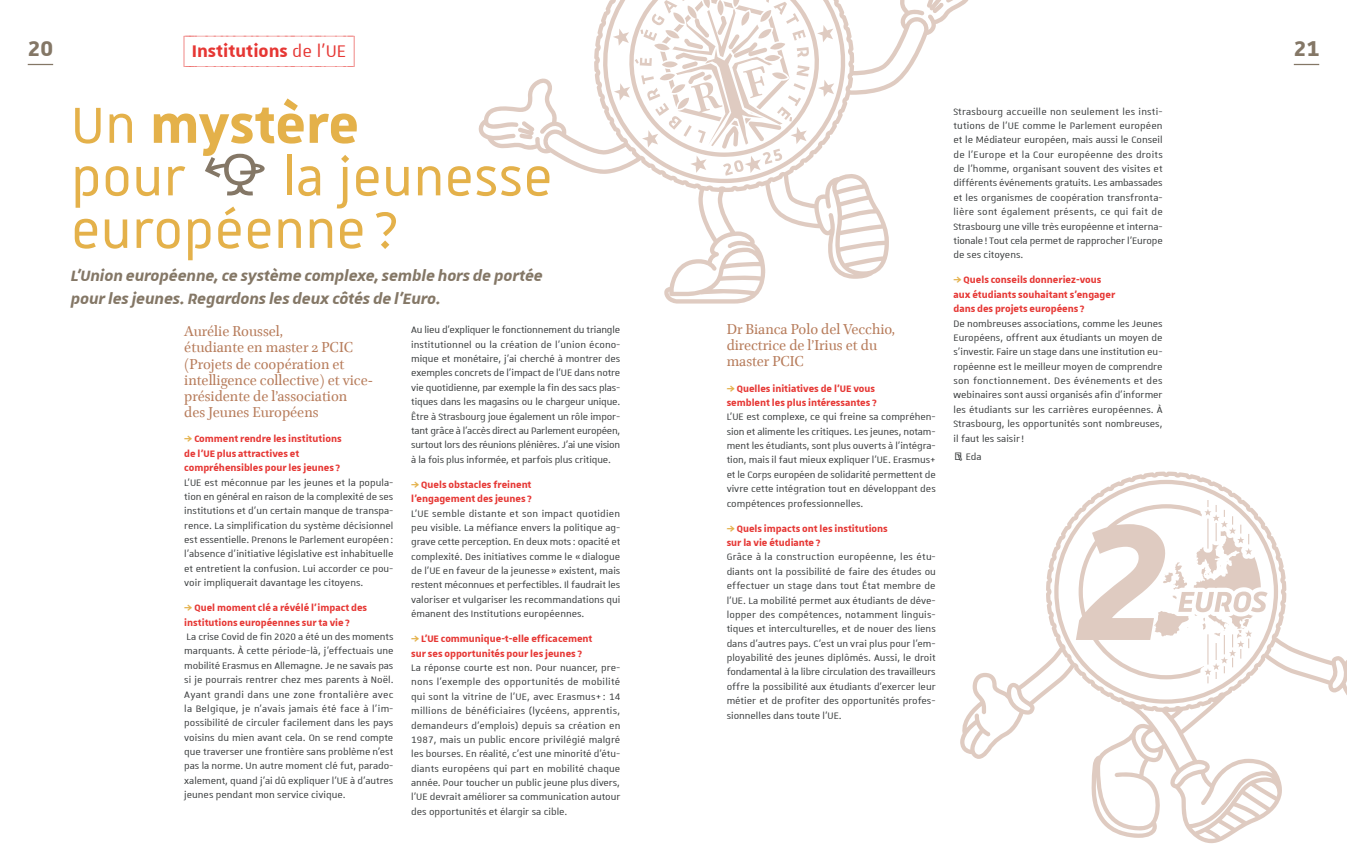
<style>
.page{position:relative;width:1347px;height:851px;background:#fff}
.page>*{position:absolute;margin:0;border:0;box-sizing:border-box;transform-origin:0 0}
.Titre-article{font:68.75px/52.5px "Unistra A";color:#e4b14a}
.Titre-article-2{font:700 68.75px/52.5px "Unistra A";letter-spacing:-.005em;color:#e4b14a}
.t1{font:700 28.75px "Unistra D";color:#847766}
.en-tête_de_page{font:700 22.5px "Unistra Encadre";color:#e63734}
.chapeau{font:italic 700 20px/22.5px "Unistra A";letter-spacing:-.005em;color:#847766}
.mini-titre_coul_1{font:16.25px/16.2px "Brill";color:#b77c5b}
.texte-courant_coul_1{font:12.5px/14.4px "Unistra A";color:#373a3b;text-align:justify}
.t2{font:700 12.5px/14.4px "Unistra A";color:#e63734}
.s1{font-weight:400}
.s2{color:#e4b14a}
</style>
<div class="page">
<svg style="left:960px;top:471px;width:386px;height:372px"></svg>
<svg style="left:1054px;top:480px;width:224px;height:223px"></svg>
<svg style="left:1075px;top:500px;width:192px;height:183px"></svg>
<svg style="left:478px;top:0;width:491px;height:303px"></svg>
<svg style="left:28px;top:64px;width:25px;height:1px"></svg>
<svg style="left:1293px;top:64px;width:26px;height:1px"></svg>
<p class="en-tête_de_page" style="left:184px;top:35px;width:172px">(_INSTITUTIONS<span class="s1">_de_l’UE_)</span></p>
<h2 class="t1" style="left:28px;top:32px;width:27px">20</h2>
<h2 class="t1" style="left:1293px;top:32px;width:27px">21</h2>
<p class="Titre-article-2" style="left:71px;top:96px;width:289px"><span class="s1">Un</span> mystère <span class="s1">pour</span></p>
<p class="Titre-article" style="left:71px;top:149px;width:483px;text-indent:211px">la jeunesse européenne ?</p>
<p class="chapeau" style="left:71px;top:264px;width:473px">L’Union européenne, ce système complexe, semble hors de portée pour les jeunes. Regardons les deux côtés de l’Euro.</p>
<p class="mini-titre_coul_1" style="left:184px;top:323px;width:190px">Aurélie Roussel,<br>étudiante en master 2 PCIC (Projets de coopération et intelligence collective) et vice&shy;présidente de l’association<br>des Jeunes Européens</p>
<p class="t2" style="left:184px;top:431px;width:159px"><span class="s2">⇒</span> Comment rendre les institutions de l’UE plus attractives et compréhensibles pour les jeunes?</p>
<p class="texte-courant_coul_1" style="left:184px;top:474px;width:211px">L’UE est méconnue par les jeunes et la popula&shy;tion en général en raison de la complexité de ses institutions et d’un certain manque de transpa&shy;rence. La simplification du système décisionnel est essentielle. Prenons le Parlement européen : l’absence d’initiative législative est inhabituelle et entretient la confusion. Lui accorder ce pou&shy;voir impliquerait davantage les citoyens.</p>
<p class="t2" style="left:184px;top:600px;width:184px"><span class="s2">⇒</span> Quel moment clé a révélé l’impact des institutions européennes sur ta vie?</p>
<p class="texte-courant_coul_1" style="left:184px;top:629px;width:211px">La crise Covid de fin 2020 a été un des moments marquants. À cette période-là, j’effectuais une mobilité Erasmus en Allemagne. Je ne savais pas si je pourrais rentrer chez mes parents à Noël.<br>Ayant grandi dans une zone frontalière avec la Belgique, je n’avais jamais été face à l’im&shy;possibilité de circuler facilement dans les pays voisins du mien avant cela. On se rend compte que traverser une frontière sans problème n’est pas la norme. Un autre moment clé fut, parado&shy;xalement, quand j’ai dû expliquer l’UE à d’autres jeunes pendant mon service civique.</p>
<p class="texte-courant_coul_1" style="left:411px;top:322px;width:211px">Au lieu d’expliquer le fonctionnement du triangle institutionnel ou la création de l’union écono&shy;mique et monétaire, j’ai cherché à montrer des exemples concrets de l’impact de l’UE dans notre vie quotidienne, par exemple la fin des sacs plas&shy;tiques dans les magasins ou le chargeur unique.<br>Être à Strasbourg joue également un rôle impor&shy;tant grâce à l’accès direct au Parlement européen, surtout lors des réunions plénières. J’ai une vision à la fois plus informée, et parfois plus critique.</p>
<p class="t2" style="left:411px;top:476px;width:122px"><span class="s2">⇒</span> Quels obstacles freinent l’engagement des jeunes?</p>
<p class="texte-courant_coul_1" style="left:411px;top:505px;width:211px">L’UE semble distante et son impact quotidien peu visible. La méfiance envers la politique ag&shy;grave cette perception. En deux mots: opacité et complexité. Des initiatives comme le « dialogue de l’UE en faveur de la jeunesse » existent, mais restent méconnues et perfectibles. Il faudrait les valoriser et vulgariser les recommandations qui émanent des Institutions européennes.</p>
<p class="t2" style="left:411px;top:631px;width:183px"><span class="s2">⇒</span> L’UE communique-t-elle efficacement sur ses opportunités pour les jeunes?</p>
<p class="texte-courant_coul_1" style="left:411px;top:660px;width:211px">La réponse courte est non. Pour nuancer, pre&shy;nons l’exemple des opportunités de mobilité qui sont la vitrine de l’UE, avec Erasmus+ : 14 millions de bénéficiaires (lycéens, apprentis, demandeurs d’emplois) depuis sa création en 1987, mais un public encore privilégié malgré les bourses. En réalité, c’est une minorité d’étu&shy;diants européens qui part en mobilité chaque année. Pour toucher un public jeune plus divers, l’UE devrait améliorer sa communication autour des opportunités et élargir sa cible.</p>
<p class="mini-titre_coul_1" style="left:726px;top:321px;width:170px">Dr Bianca Polo del Vecchio, directrice de l’Irius et du master PCIC</p>
<p class="t2" style="left:726px;top:380px;width:152px"><span class="s2">⇒</span> Quelles initiatives de l’UE vous semblent les plus intéressantes?</p>
<p class="texte-courant_coul_1" style="left:726px;top:409px;width:211px">L’UE est complexe, ce qui freine sa compréhen&shy;sion et alimente les critiques. Les jeunes, notam&shy;ment les étudiants, sont plus ouverts à l’intégra&shy;tion, mais il faut mieux expliquer l’UE. Erasmus+ et le Corps européen de solidarité permettent de vivre cette intégration tout en développant des compétences professionnelles.</p>
<p class="t2" style="left:726px;top:520px;width:163px"><span class="s2">⇒</span> Quels impacts ont les institutions sur la vie étudiante?</p>
<p class="texte-courant_coul_1" style="left:726px;top:549px;width:211px">Grâce à la construction européenne, les étu&shy;diants ont la possibilité de faire des études ou effectuer un stage dans tout État membre de l’UE. La mobilité permet aux étudiants de déve&shy;lopper des compétences, notamment linguis&shy;tiques et interculturelles, et de nouer des liens dans d’autres pays. C’est un vrai plus pour l’em&shy;ployabilité des jeunes diplômés. Aussi, le droit fondamental à la libre circulation des travailleurs offre la possibilité aux étudiants d’exercer leur métier et de profiter des opportunités profes&shy;sionnelles dans toute l’UE.</p>
<p class="texte-courant_coul_1" style="left:953px;top:104px;width:211px">Strasbourg accueille non seulement les insti&shy;tutions de l’UE comme le Parlement européen et le Médiateur européen, mais aussi le Conseil de l’Europe et la Cour européenne des droits de l’homme, organisant souvent des visites et différents événements gratuits. Les ambassades et les organismes de coopération transfronta&shy;lière sont également présents, ce qui fait de Strasbourg une ville très européenne et interna&shy;tionale! Tout cela permet de rapprocher l’Europe de ses citoyens.</p>
<p class="t2" style="left:953px;top:272px;width:163px"><span class="s2">⇒</span> Quels conseils donneriez-vous aux étudiants souhaitant s’engager dans des projets européens?</p>
<p class="texte-courant_coul_1" style="left:953px;top:315px;width:211px">De nombreuses associations, comme les Jeunes Européens, offrent aux étudiants un moyen de s’investir. Faire un stage dans une institution eu&shy;ropéenne est le meilleur moyen de comprendre son fonctionnement. Des événements et des webinaires sont aussi organisés afin d’informer les étudiants sur les carrières européennes. À Strasbourg, les opportunités sont nombreuses, il faut les saisir!</p>
<p class="texte-courant_coul_1" style="left:953px;top:448px;width:30px">→ Eda</p>
</div>
